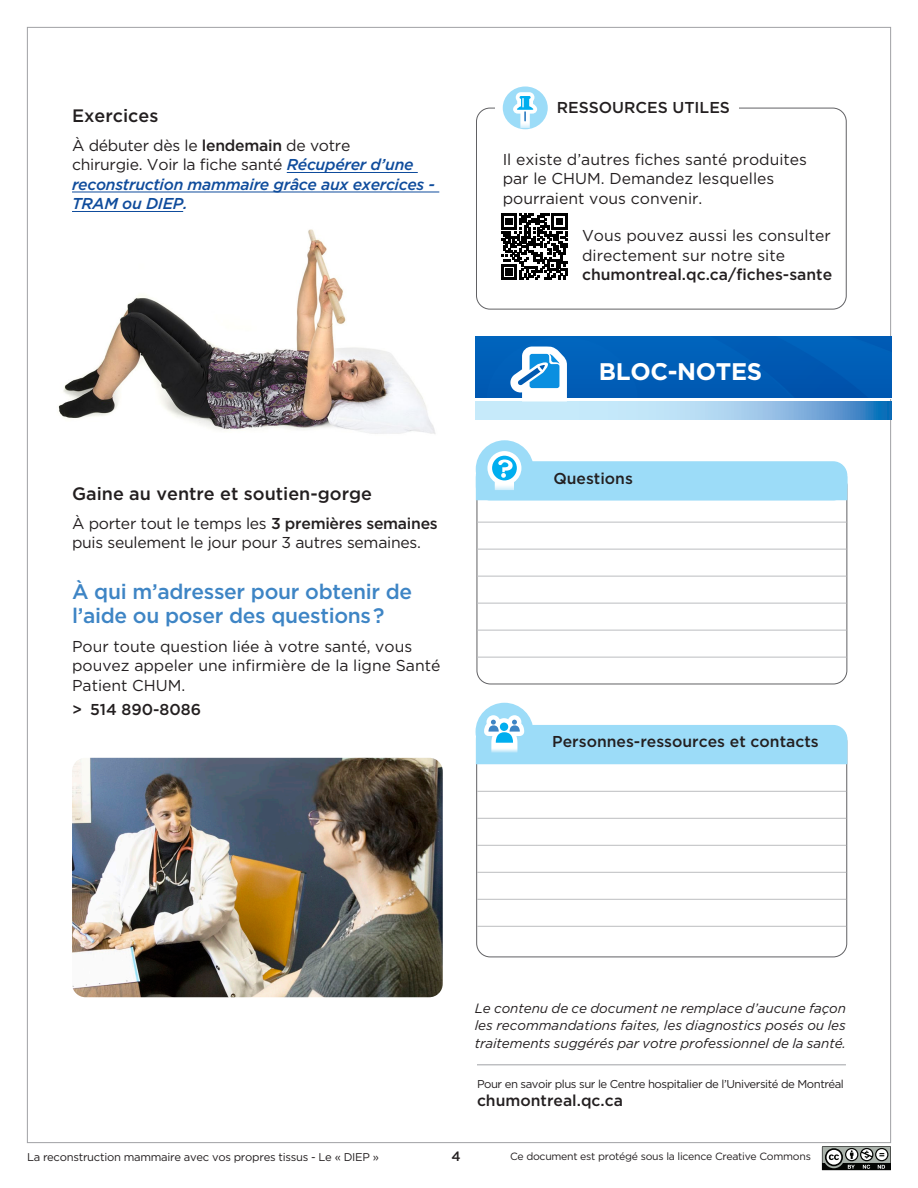
<style>
.page{position:relative;width:918px;height:1188px;background:#fff}
.page>*{position:absolute;margin:0;border:0;box-sizing:border-box;transform-origin:0 0}
.t1{font:700 24px "Gotham";letter-spacing:-.015em;color:#fff}
.t2{font:500 21px/24px "Gotham";letter-spacing:-.015em;color:#3e85c5}
.t3{font:500 18px "Gotham";color:#231f20}
.t4{font:15.75px/19.5px "Gotham";color:#231f20}
.t5{font:italic 500 15.75px/19.5px "Gotham";letter-spacing:-.015em;color:#0f4c9c}
.t6{font:500 15.75px "Gotham";color:#231f20}
.t7{font:italic 13.5px/17.4px "Gotham";letter-spacing:-.005em;color:#231f20;text-align:justify}
.t8{font:500 13.5px "Gotham";color:#231f20}
.t9{font:11.4px "Gotham";letter-spacing:-.04em;color:#231f20}
.t10{font:11.25px "Gotham";letter-spacing:-.025em;color:#231f20}
.t11{font:10.5px "Gotham";letter-spacing:-.025em;color:#231f20}
.s1{font-weight:400;font-style:normal;color:#231f20}
.s2{font-style:normal;color:#231f20}
.s3{font-weight:500}
</style>
<div class="page">
<svg style="left:822px;top:1146px;width:69px;height:24px;background:#747774"></svg>
<img style="left:72px;top:758px;width:371px;height:239px">
<div style="left:476px;top:108px;width:371px;height:202px;border:1px solid #616164;border-radius:13px"></div>
<div style="left:495px;top:101px;width:71px;height:10px;background:#fff"></div>
<svg style="left:503px;top:86px;width:45px;height:43px"></svg>
<div style="left:557px;top:100px;width:181px;height:17px;background:#fff"></div>
<svg style="left:501px;top:213px;width:67px;height:67px"></svg>
<hr style="left:287px;top:172px;width:131px;height:1px;background:#0f4c9c">
<hr style="left:72px;top:192px;width:367px;height:1px;background:#0f4c9c">
<hr style="left:72px;top:211px;width:111px;height:1px;background:#0f4c9c">
<img style="left:58px;top:229px;width:378px;height:205px">
<hr style="left:477px;top:522px;width:370px;height:1px;background:#bcbdc0">
<hr style="left:477px;top:549px;width:370px;height:1px;background:#bcbdc0">
<hr style="left:477px;top:576px;width:370px;height:1px;background:#bcbdc0">
<hr style="left:477px;top:603px;width:370px;height:1px;background:#bcbdc0">
<hr style="left:477px;top:630px;width:370px;height:1px;background:#bcbdc0">
<hr style="left:477px;top:657px;width:370px;height:1px;background:#bcbdc0">
<div style="left:477px;top:462px;width:370px;height:38px;background:#9cdcf8;border-radius:14px"></div>
<div style="left:476px;top:461px;width:371px;height:39px;border:2px solid #9cdcf8;border-radius:14px"></div>
<div style="left:476px;top:476px;width:371px;height:24px;background:#9cdcf8"></div>
<svg style="left:476px;top:440px;width:58px;height:55px"></svg>
<img style="left:476px;top:337px;width:416px;height:60px">
<svg style="left:476px;top:401px;width:416px;height:19px;background:#a0cceb"></svg>
<svg style="left:510px;top:347px;width:57px;height:51px"></svg>
<hr style="left:477px;top:791px;width:369px;height:1px;background:#bcbdc0">
<hr style="left:477px;top:818px;width:369px;height:1px;background:#bcbdc0">
<hr style="left:477px;top:845px;width:369px;height:1px;background:#bcbdc0">
<hr style="left:477px;top:872px;width:369px;height:1px;background:#bcbdc0">
<hr style="left:477px;top:899px;width:369px;height:1px;background:#bcbdc0">
<hr style="left:477px;top:926px;width:369px;height:1px;background:#bcbdc0">
<svg style="left:475px;top:703px;width:373px;height:62px"></svg>
<hr style="left:477px;top:1064px;width:369px;height:1px;background:#a0a1a5">
<p class="t3" style="left:72px;top:104px;width:88px">Exercices</p>
<p class="t5" style="left:72px;top:135px;width:365px"><span class="s1">À débuter dès le</span> <span class="s2">lendemain</span> <span class="s1">de votre<br>chirurgie. Voir la fiche santé</span> Récupérer d’une reconstruction mammaire grâce aux exercices - TRAM ou DIEP.</p>
<p class="t3" style="left:72px;top:482px;width:302px">Gaine au ventre et soutien-gorge</p>
<p class="t4" style="left:72px;top:513px;width:367px">À porter tout le temps les <span class="s3">3 premières semaines </span>puis seulement le jour pour 3 autres semaines.</p>
<h2 class="t2" style="left:72px;top:580px;width:342px">À qui m’adresser pour obtenir de l’aide ou poser des questions ?</h2>
<p class="t4" style="left:72px;top:636px;width:370px">Pour toute question liée à votre santé, vous pouvez appeler une infirmière de la ligne Santé<br>Patient CHUM.</p>
<p class="t6" style="left:72px;top:699px;width:131px">&gt; 514 890-8086</p>
<p class="t6" style="left:557px;top:97px;width:175px">RESSOURCES UTILES</p>
<p class="t4" style="left:503px;top:149px;width:306px">Il existe d’autres fiches santé produites par le CHUM. Demandez lesquelles pourraient vous convenir.</p>
<p class="t4" style="left:582px;top:226px;width:250px">Vous pouvez aussi les consulter directement sur notre site</p>
<p class="t6" style="left:582px;top:264px;width:252px">chumontreal.qc.ca/fiches-sante</p>
<h1 class="t1" style="left:599px;top:357px;width:165px">BLOC-NOTES</h1>
<p class="t6" style="left:553px;top:468px;width:81px">Questions</p>
<p class="t6" style="left:552px;top:731px;width:268px">Personnes-ressources et contacts</p>
<p class="t7" style="left:475px;top:999px;width:373px">Le contenu de ce document ne remplace d’aucune façon les recommandations faites, les diagnostics posés ou les traitements suggérés par votre professionnel de la santé.</p>
<p class="t9" style="left:477px;top:1077px;width:368px">Pour en savoir plus sur le Centre hospitalier de l’Université de Montréal</p>
<p class="t6" style="left:477px;top:1090px;width:148px">chumontreal.qc.ca</p>
<p class="t10" style="left:27px;top:1150px;width:353px">La reconstruction mammaire avec vos propres tissus - Le « DIEP »</p>
<p class="t8" style="left:451px;top:1147px;width:11px">4</p>
<p class="t11" style="left:510px;top:1150px;width:302px">Ce document est protégé sous la licence Creative Commons</p>
</div>
